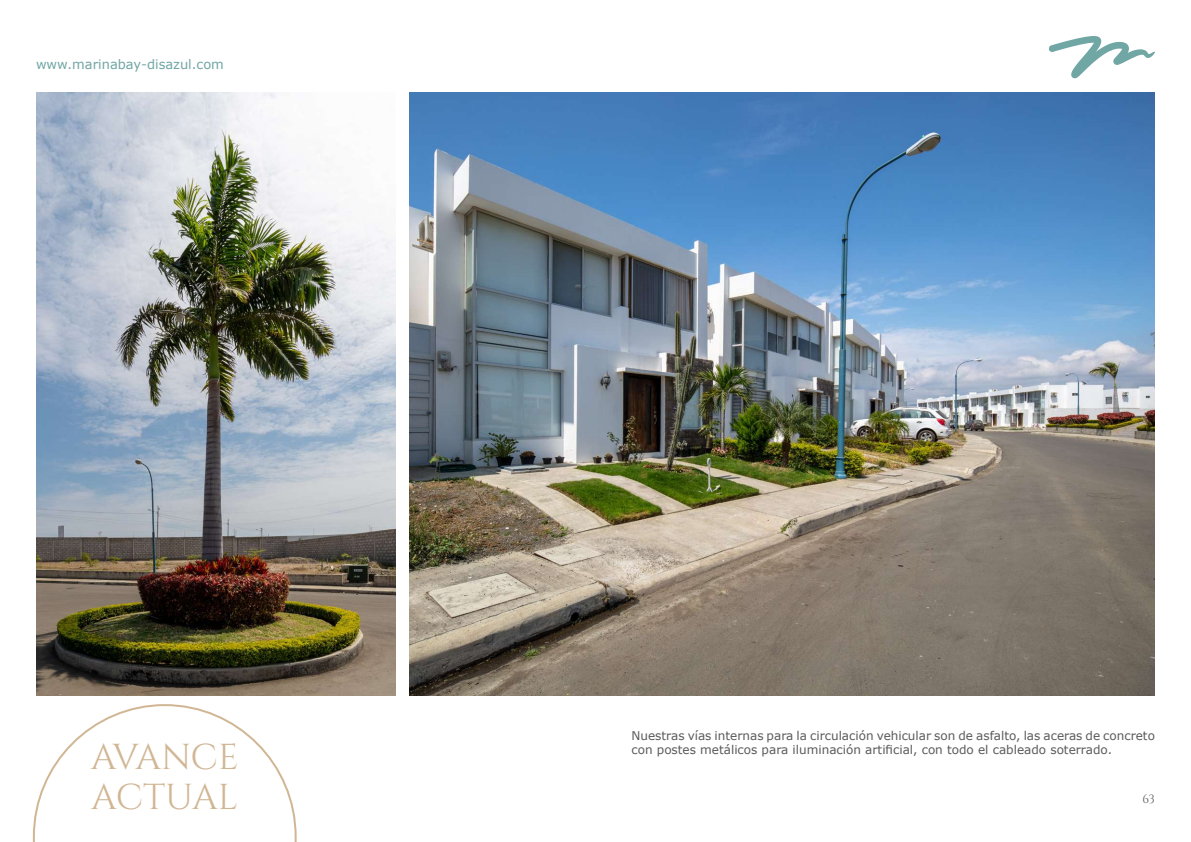
<style>
.page{position:relative;width:1191px;height:842px;background:#fff}
.page>*{position:absolute;margin:0;border:0;box-sizing:border-box;transform-origin:0 0}
.t1{font:36px/40px "Cinzel";letter-spacing:-.01em;color:#d1b694}
.t2{font:13px "Verdana";color:#70a6a4}
.t3{font:12px/14.4px "Verdana";color:#5a5a5b}
.t4{font:12px "Cinzel";color:#5a5a5b}
</style>
<div class="page">
<img style="left:36px;top:93px;width:359px;height:602px">
<img style="left:409px;top:93px;width:746px;height:603px">
<svg style="left:1049px;top:36px;width:106px;height:42px"></svg>
<svg style="left:32px;top:704px;width:265px;height:138px"></svg>
<p class="t2" style="left:36px;top:56px;width:189px">www.marinabay-disazul.com</p>
<h1 class="t1" style="left:91px;top:738px;width:150px">AVANCE<br>ACTUAL</h1>
<p class="t3" style="left:631px;top:729px;width:525px">Nuestras vías internas para la circulación vehicular son de asfalto, las aceras de concreto con postes metálicos para iluminación artificial, con todo el cableado soterrado.</p>
<p class="t4" style="left:1142px;top:792px;width:14px">63</p>
</div>
